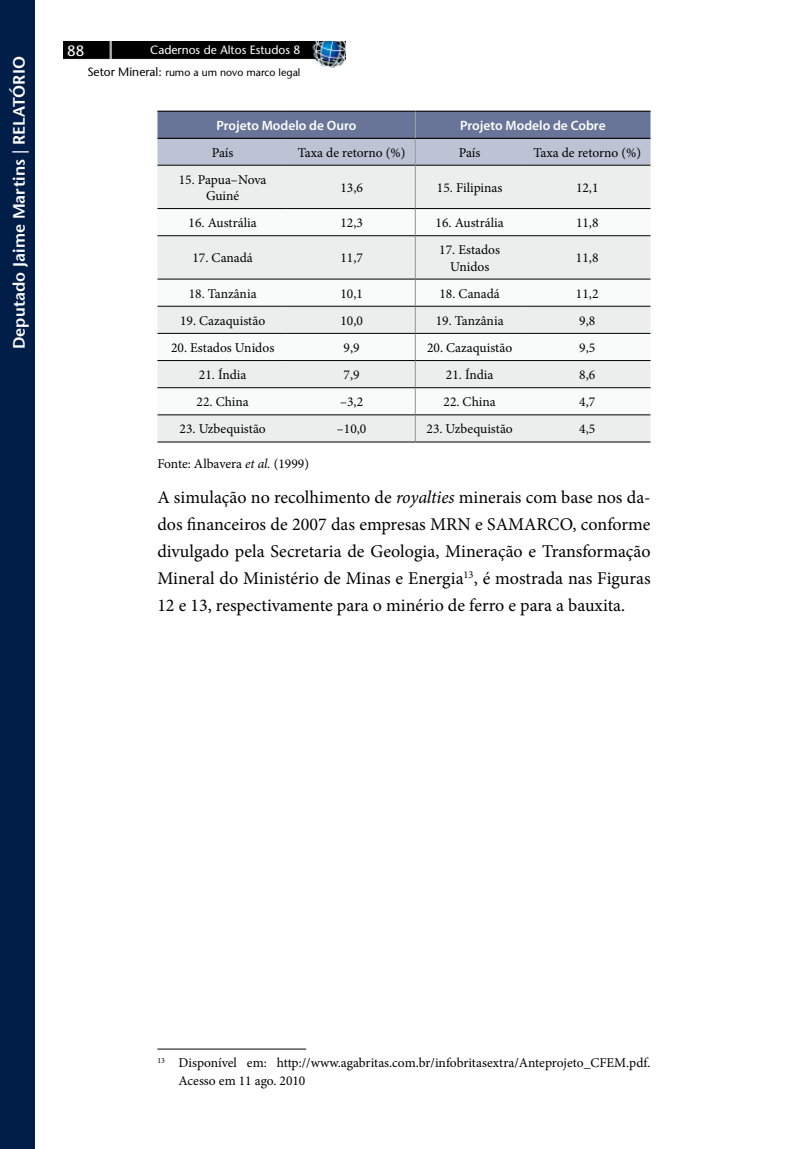
<style>
.page{position:relative;width:808px;height:1149px;background:#fff}
.page>*{position:absolute;margin:0;border:0;box-sizing:border-box;transform-origin:0 0}
.t1{font:18px/27px "Minion Pro";color:#000;text-align:justify}
.t2{font:600 16.5px "Stone Sans";letter-spacing:.005em;color:#fff}
.t3{font:500 15px "Stone Sans Std";color:#fff}
.t4{font:13.5px/16.5px "Minion Pro";color:#000;text-align:center}
.t5{font:600 13.5px "Myriad Pro";color:#fff}
.t6{font:500 12px "Stone Sans Std";color:#fff}
.t7{font:500 10.5px "Stone Sans Std";color:#000}
.s1{font-size:12px}
.s2{font-style:italic}
</style>
<div class="page">
<div style="left:0;top:0;width:35px;height:1148px;background:#001e48"></div>
<img style="left:64px;top:42px;width:282px;height:25px">
<div style="left:157px;top:166px;width:493px;height:275px;background:#eceded"></div>
<svg style="left:157px;top:209px;width:493px;height:205px"></svg>
<hr style="left:157px;top:208px;width:131px;height:1px;background:#000">
<hr style="left:415px;top:208px;width:109px;height:1px;background:#000">
<hr style="left:524px;top:208px;width:126px;height:1px;background:#000">
<hr style="left:157px;top:235px;width:131px;height:1px;background:#000">
<hr style="left:415px;top:235px;width:109px;height:1px;background:#000">
<hr style="left:524px;top:235px;width:126px;height:1px;background:#000">
<hr style="left:157px;top:441px;width:131px;height:1px;background:#000">
<hr style="left:415px;top:441px;width:109px;height:1px;background:#000">
<hr style="left:524px;top:441px;width:126px;height:1px;background:#000">
<hr style="left:157px;top:165px;width:131px;height:1px;background:#000">
<hr style="left:415px;top:165px;width:109px;height:1px;background:#000">
<hr style="left:524px;top:165px;width:126px;height:1px;background:#000">
<hr style="left:288px;top:165px;width:127px;height:1px;background:#000">
<svg style="left:157px;top:111px;width:493px;height:54px;background:#8c95ae"></svg>
<hr style="left:157px;top:279px;width:131px;height:1px;background:#000">
<hr style="left:415px;top:279px;width:109px;height:1px;background:#000">
<hr style="left:524px;top:279px;width:126px;height:1px;background:#000">
<hr style="left:157px;top:306px;width:131px;height:1px;background:#000">
<hr style="left:415px;top:306px;width:109px;height:1px;background:#000">
<hr style="left:524px;top:306px;width:126px;height:1px;background:#000">
<hr style="left:157px;top:333px;width:131px;height:1px;background:#000">
<hr style="left:415px;top:333px;width:109px;height:1px;background:#000">
<hr style="left:524px;top:333px;width:126px;height:1px;background:#000">
<hr style="left:157px;top:360px;width:131px;height:1px;background:#000">
<hr style="left:415px;top:360px;width:109px;height:1px;background:#000">
<hr style="left:524px;top:360px;width:126px;height:1px;background:#000">
<hr style="left:157px;top:387px;width:131px;height:1px;background:#000">
<hr style="left:415px;top:387px;width:109px;height:1px;background:#000">
<hr style="left:524px;top:387px;width:126px;height:1px;background:#000">
<hr style="left:157px;top:414px;width:131px;height:1px;background:#000">
<hr style="left:415px;top:414px;width:109px;height:1px;background:#000">
<hr style="left:524px;top:414px;width:126px;height:1px;background:#000">
<hr style="left:415px;top:165px;width:1px;height:43px;background:#9c9e9f">
<svg style="left:415px;top:209px;width:1px;height:26px"></svg>
<hr style="left:415px;top:236px;width:1px;height:43px;background:#9c9e9f">
<svg style="left:415px;top:279px;width:1px;height:162px"></svg>
<hr style="left:288px;top:208px;width:127px;height:1px;background:#000">
<hr style="left:288px;top:235px;width:127px;height:1px;background:#000">
<hr style="left:288px;top:279px;width:127px;height:1px;background:#000">
<hr style="left:288px;top:306px;width:127px;height:1px;background:#000">
<hr style="left:288px;top:333px;width:127px;height:1px;background:#000">
<hr style="left:288px;top:360px;width:127px;height:1px;background:#000">
<hr style="left:288px;top:387px;width:127px;height:1px;background:#000">
<hr style="left:288px;top:414px;width:127px;height:1px;background:#000">
<hr style="left:288px;top:441px;width:127px;height:1px;background:#000">
<hr style="left:157px;top:1048px;width:149px;height:1px;background:#58585a">
<p class="t2" style="left:9px;top:349px;width:294px;rotate:-90deg">Deputado Jaime Martins | RELATÓRIO</p>
<p class="t3" style="left:67px;top:42px;width:19px">88</p>
<p class="t6" style="left:150px;top:43px;width:152px">Cadernos de Altos Estudos 8</p>
<p class="t7" style="left:87px;top:66px;width:215px"><span class="s1">Setor Mineral:</span> rumo a um novo marco legal</p>
<p class="t5" style="left:216px;top:117px;width:142px">Projeto Modelo de Ouro</p>
<p class="t5" style="left:460px;top:117px;width:147px">Projeto Modelo de Cobre</p>
<p class="t4" style="left:212px;top:144px;width:23px">País</p>
<p class="t4" style="left:298px;top:144px;width:109px">Taxa de retorno (%)</p>
<p class="t4" style="left:459px;top:144px;width:23px">País</p>
<p class="t4" style="left:533px;top:144px;width:109px">Taxa de retorno (%)</p>
<p class="t4" style="left:179px;top:171px;width:89px">15. Papua–Nova<br>Guiné</p>
<p class="t4" style="left:340px;top:179px;width:24px">13,6</p>
<p class="t4" style="left:437px;top:179px;width:67px">15. Filipinas</p>
<p class="t4" style="left:576px;top:179px;width:24px">12,1</p>
<p class="t4" style="left:189px;top:214px;width:70px">16. Austrália</p>
<p class="t4" style="left:340px;top:214px;width:24px">12,3</p>
<p class="t4" style="left:436px;top:214px;width:70px">16. Austrália</p>
<p class="t4" style="left:576px;top:214px;width:24px">11,8</p>
<p class="t4" style="left:192px;top:250px;width:62px">17. Canadá</p>
<p class="t4" style="left:340px;top:250px;width:24px">11,7</p>
<p class="t4" style="left:439px;top:241px;width:62px">17. Estados<br>Unidos</p>
<p class="t4" style="left:576px;top:250px;width:24px">11,8</p>
<p class="t4" style="left:189px;top:285px;width:69px">18. Tanzânia</p>
<p class="t4" style="left:340px;top:285px;width:24px">10,1</p>
<p class="t4" style="left:439px;top:285px;width:62px">18. Canadá</p>
<p class="t4" style="left:576px;top:285px;width:24px">11,2</p>
<p class="t4" style="left:180px;top:312px;width:87px">19. Cazaquistão</p>
<p class="t4" style="left:340px;top:312px;width:24px">10,0</p>
<p class="t4" style="left:436px;top:312px;width:69px">19. Tanzânia</p>
<p class="t4" style="left:579px;top:312px;width:18px">9,8</p>
<p class="t4" style="left:171px;top:339px;width:105px">20. Estados Unidos</p>
<p class="t4" style="left:344px;top:339px;width:18px">9,9</p>
<p class="t4" style="left:427px;top:339px;width:87px">20. Cazaquistão</p>
<p class="t4" style="left:579px;top:339px;width:18px">9,5</p>
<p class="t4" style="left:199px;top:366px;width:49px">21. Índia</p>
<p class="t4" style="left:344px;top:366px;width:18px">7,9</p>
<p class="t4" style="left:446px;top:366px;width:49px">21. Índia</p>
<p class="t4" style="left:579px;top:366px;width:18px">8,6</p>
<p class="t4" style="left:197px;top:393px;width:54px">22. China</p>
<p class="t4" style="left:340px;top:393px;width:25px">–3,2</p>
<p class="t4" style="left:443px;top:393px;width:54px">22. China</p>
<p class="t4" style="left:579px;top:393px;width:18px">4,7</p>
<p class="t4" style="left:180px;top:420px;width:88px">23. Uzbequistão</p>
<p class="t4" style="left:337px;top:420px;width:31px">–10,0</p>
<p class="t4" style="left:426px;top:420px;width:88px">23. Uzbequistão</p>
<p class="t4" style="left:579px;top:420px;width:18px">4,5</p>
<p class="t4" style="left:157px;top:455px;width:153px">Fonte: Albavera <span class="s2">et al.</span> (1999)</p>
<p class="t1" style="left:157px;top:484px;width:495px">A simulação no recolhimento de <span class="s2">royalties</span> minerais com base nos da&shy;dos financeiros de 2007 das empresas MRN e SAMARCO, conforme divulgado pela Secretaria de Geologia, Mineração e Transformação Mineral do Ministério de Minas e Energia<sup>13</sup>, é mostrada nas Figuras 12 e 13, respectivamente para o minério de ferro e para a bauxita.</p>
<p class="t4" style="left:179px;top:1053px;width:473px;line-height:18px;text-align:left;text-indent:-21px"><sup>13</sup> Disponível em: http://www.agabritas.com.br/infobritasextra/Anteprojeto_CFEM.pdf.<br>Acesso em 11 ago. 2010</p>
</div>
